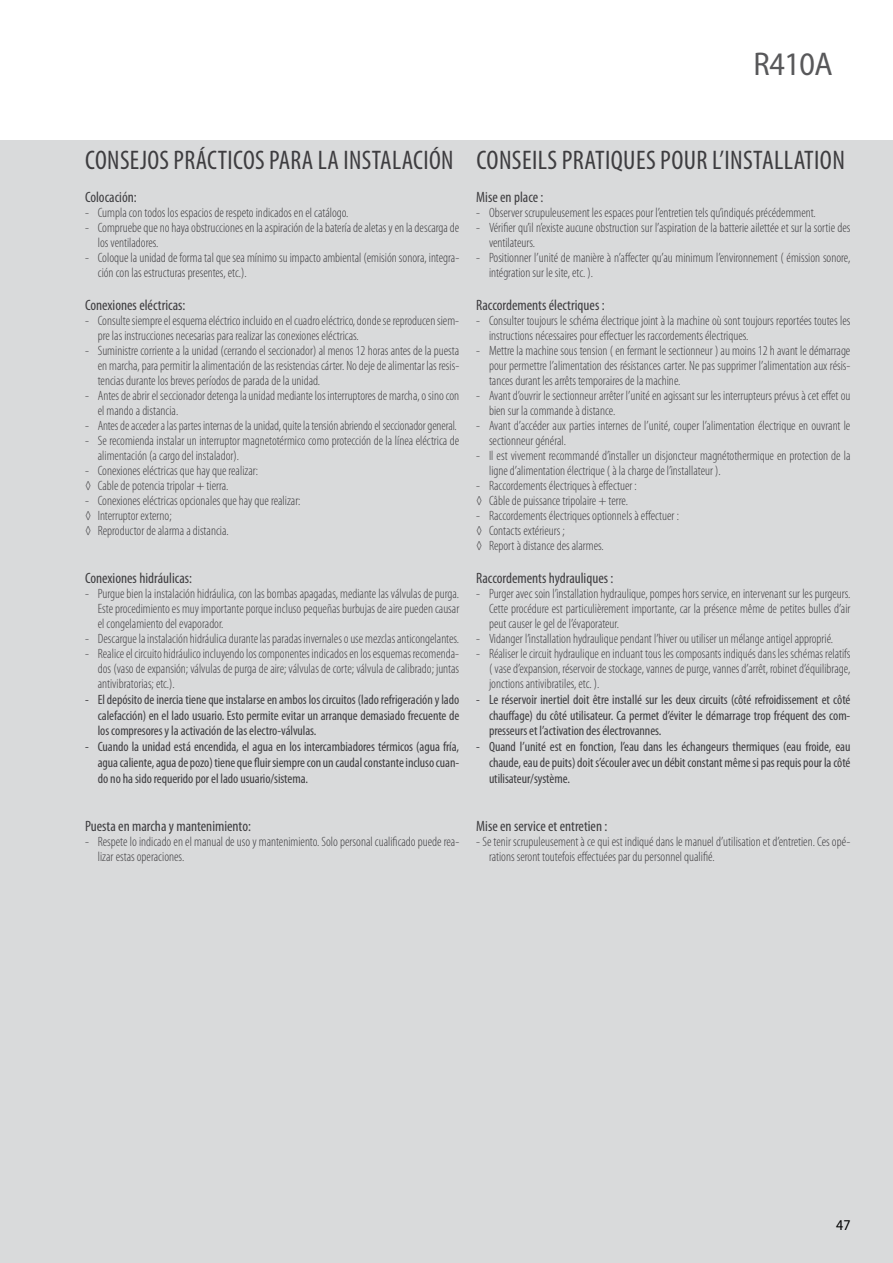
<style>
.page{position:relative;width:893px;height:1263px;background:#fff}
.page>*{position:absolute;margin:0;border:0;box-sizing:border-box;transform-origin:0 0}
.t1{font:semi-condensed 33px "Myriad Pro";letter-spacing:-.015em;color:#58585a}
.t2{font:condensed 27px "Myriad Pro";letter-spacing:.015em;color:#3e3d40}
.t3{font:condensed 15px "Myriad Pro";color:#3e3d40}
.t4{font:semi-condensed 15px "Myriad Pro";color:#000}
.t5{font:300 condensed 13.5px/15px "Myriad Pro";color:#3e3d40}
.t6{font:condensed 13.5px/15.8px "Myriad Pro";letter-spacing:-.005em;color:#3e3d40;text-align:justify}
</style>
<div class="page">
<div style="left:0;top:140px;width:893px;height:1123px;background:#d9dadb"></div>
<h1 class="t1" style="left:754px;top:46px;width:81px">R410A</h1>
<h2 class="t2" style="left:85px;top:144px;width:370px">CONSEJOS PRÁCTICOS PARA LA INSTALACIÓN</h2>
<p class="t3" style="left:85px;top:188px;width:53px">Colocación:</p>
<p class="t5" style="left:85px;top:205px;width:265px">- Cumpla con todos los espacios de respeto indicados en el catálogo.</p>
<p class="t5" style="left:98px;top:220px;width:363px;text-indent:-13px">- Compruebe que no haya obstrucciones en la aspiración de la batería de aletas y en la descarga de los ventiladores.</p>
<p class="t5" style="left:98px;top:250px;width:363px;text-indent:-13px">- Coloque la unidad de forma tal que sea mínimo su impacto ambiental (emisión sonora, integra&shy;ción con las estructuras presentes, etc.).</p>
<p class="t3" style="left:85px;top:296px;width:102px">Conexiones eléctricas:</p>
<p class="t5" style="left:98px;top:313px;width:363px;text-indent:-13px">- Consulte siempre el esquema eléctrico incluido en el cuadro eléctrico, donde se reproducen siem&shy;pre las instrucciones necesarias para realizar las conexiones eléctricas.</p>
<p class="t5" style="left:98px;top:343px;width:363px;text-align:justify;text-indent:-13px">- Suministre corriente a la unidad (cerrando el seccionador) al menos 12 horas antes de la puesta en marcha, para permitir la alimentación de las resistencias cárter. No deje de alimentar las resis&shy;tencias durante los breves períodos de parada de la unidad.</p>
<p class="t5" style="left:98px;top:388px;width:363px;text-indent:-13px">- Antes de abrir el seccionador detenga la unidad mediante los interruptores de marcha, o sino con el mando a distancia.</p>
<p class="t5" style="left:85px;top:418px;width:373px">- Antes de acceder a las partes internas de la unidad, quite la tensión abriendo el seccionador general.</p>
<p class="t5" style="left:98px;top:433px;width:363px;text-indent:-13px">- Se recomienda instalar un interruptor magnetotérmico como protección de la línea eléctrica de alimentación (a cargo del instalador).</p>
<p class="t5" style="left:85px;top:463px;width:175px">- Conexiones eléctricas que hay que realizar: ◊ Cable de potencia tripolar + tierra.</p>
<p class="t5" style="left:85px;top:493px;width:217px">- Conexiones eléctricas opcionales que hay que realizar: ◊ Interruptor externo;<br>◊ Reproductor de alarma a distancia.</p>
<p class="t3" style="left:85px;top:569px;width:109px">Conexiones hidráulicas:</p>
<p class="t5" style="left:98px;top:586px;width:363px;text-align:justify;text-indent:-13px">- Purgue bien la instalación hidráulica, con las bombas apagadas, mediante las válvulas de purga.<br>Este procedimiento es muy importante porque incluso pequeñas burbujas de aire pueden causar el congelamiento del evaporador.</p>
<p class="t5" style="left:85px;top:631px;width:376px">- Descargue la instalación hidráulica durante las paradas invernales o use mezclas anticongelantes.</p>
<p class="t5" style="left:98px;top:646px;width:363px;text-align:justify;text-indent:-13px">- Realice el circuito hidráulico incluyendo los componentes indicados en los esquemas recomenda&shy;dos (vaso de expansión; válvulas de purga de aire; válvulas de corte; válvula de calibrado; juntas antivibratorias; etc.).</p>
<p class="t6" style="left:98px;top:691px;width:363px;text-indent:-13px">- El depósito de inercia tiene que instalarse en ambos los circuitos (lado refrigeración y lado calefacción) en el lado usuario. Esto permite evitar un arranque demasiado frecuente de los compresores y la activación de las electro-válvulas.</p>
<p class="t6" style="left:98px;top:739px;width:363px;text-indent:-13px">- Cuando la unidad está encendida, el agua en los intercambiadores térmicos (agua fría, agua caliente, agua de pozo) tiene que fluir siempre con un caudal constante incluso cuan&shy;do no ha sido requerido por el lado usuario/sistema.</p>
<p class="t3" style="left:85px;top:817px;width:167px">Puesta en marcha y mantenimiento:</p>
<p class="t5" style="left:98px;top:834px;width:363px;text-indent:-13px">- Respete lo indicado en el manual de uso y mantenimiento. Solo personal cualificado puede rea&shy;lizar estas operaciones.</p>
<h2 class="t2" style="left:476px;top:144px;width:370px">CONSEILS PRATIQUES POUR L’INSTALLATION</h2>
<p class="t3" style="left:476px;top:188px;width:69px">Mise en place :</p>
<p class="t5" style="left:476px;top:205px;width:341px">- Observer scrupuleusement les espaces pour l’entretien tels qu’indiqués précédemment.</p>
<p class="t5" style="left:489px;top:220px;width:363px;text-indent:-13px">- Vérifier qu’il n’existe aucune obstruction sur l’aspiration de la batterie ailettée et sur la sortie des ventilateurs.</p>
<p class="t5" style="left:489px;top:250px;width:363px;text-indent:-13px">- Positionner l’unité de manière à n’affecter qu’au minimum l’environnement ( émission sonore, intégration sur le site, etc. ).</p>
<p class="t3" style="left:476px;top:296px;width:130px">Raccordements électriques :</p>
<p class="t5" style="left:489px;top:313px;width:363px;text-indent:-13px">- Consulter toujours le schéma électrique joint à la machine où sont toujours reportées toutes les instructions nécessaires pour effectuer les raccordements électriques.</p>
<p class="t5" style="left:489px;top:343px;width:363px;text-align:justify;text-indent:-13px">- Mettre la machine sous tension ( en fermant le sectionneur ) au moins 12 h avant le démarrage pour permettre l’alimentation des résistances carter. Ne pas supprimer l’alimentation aux résis&shy;tances durant les arrêts temporaires de la machine.</p>
<p class="t5" style="left:489px;top:388px;width:363px;text-indent:-13px">- Avant d’ouvrir le sectionneur arrêter l’unité en agissant sur les interrupteurs prévus à cet effet ou bien sur la commande à distance.</p>
<p class="t5" style="left:489px;top:418px;width:363px;text-indent:-13px">- Avant d’accéder aux parties internes de l’unité, couper l’alimentation électrique en ouvrant le sectionneur général.</p>
<p class="t5" style="left:489px;top:448px;width:363px;text-indent:-13px">- Il est vivement recommandé d’installer un disjoncteur magnétothermique en protection de la ligne d’alimentation électrique ( à la charge de l’installateur ).</p>
<p class="t5" style="left:476px;top:478px;width:162px">- Raccordements électriques à effectuer : ◊ Câble de puissance tripolaire + terre.</p>
<p class="t5" style="left:476px;top:508px;width:204px">- Raccordements électriques optionnels à effectuer : ◊ Contacts extérieurs ;<br>◊ Report à distance des alarmes.</p>
<p class="t3" style="left:476px;top:569px;width:139px">Raccordements hydrauliques :</p>
<p class="t5" style="left:489px;top:586px;width:363px;text-align:justify;text-indent:-13px">- Purger avec soin l’installation hydraulique, pompes hors service, en intervenant sur les purgeurs.<br>Cette procédure est particulièrement importante, car la présence même de petites bulles d’air peut causer le gel de l’évaporateur.</p>
<p class="t5" style="left:476px;top:631px;width:358px">- Vidanger l’installation hydraulique pendant l’hiver ou utiliser un mélange antigel approprié.</p>
<p class="t5" style="left:489px;top:646px;width:363px;text-align:justify;text-indent:-13px">- Réaliser le circuit hydraulique en incluant tous les composants indiqués dans les schémas relatifs ( vase d’expansion, réservoir de stockage, vannes de purge, vannes d’arrêt, robinet d’équilibrage, jonctions antivibratiles, etc. ).</p>
<p class="t6" style="left:489px;top:691px;width:363px;text-indent:-13px">- Le réservoir inertiel doit être installé sur les deux circuits (côté refroidissement et côté chauffage) du côté utilisateur. Ca permet d’éviter le démarrage trop fréquent des com&shy;presseurs et l’activation des électrovannes.</p>
<p class="t6" style="left:489px;top:739px;width:363px;text-indent:-13px">- Quand l’unité est en fonction, l’eau dans les échangeurs thermiques (eau froide, eau chaude, eau de puits) doit s’écouler avec un débit constant même si pas requis pour la côté utilisateur/système.</p>
<p class="t3" style="left:476px;top:817px;width:133px">Mise en service et entretien :</p>
<p class="t5" style="left:489px;top:834px;width:363px;text-indent:-13px">- Se tenir scrupuleusement à ce qui est indiqué dans le manuel d’utilisation et d’entretien. Ces opé&shy;rations seront toutefois effectuées par du personnel qualifié.</p>
<p class="t4" style="left:836px;top:1217px;width:16px">47</p>
</div>
